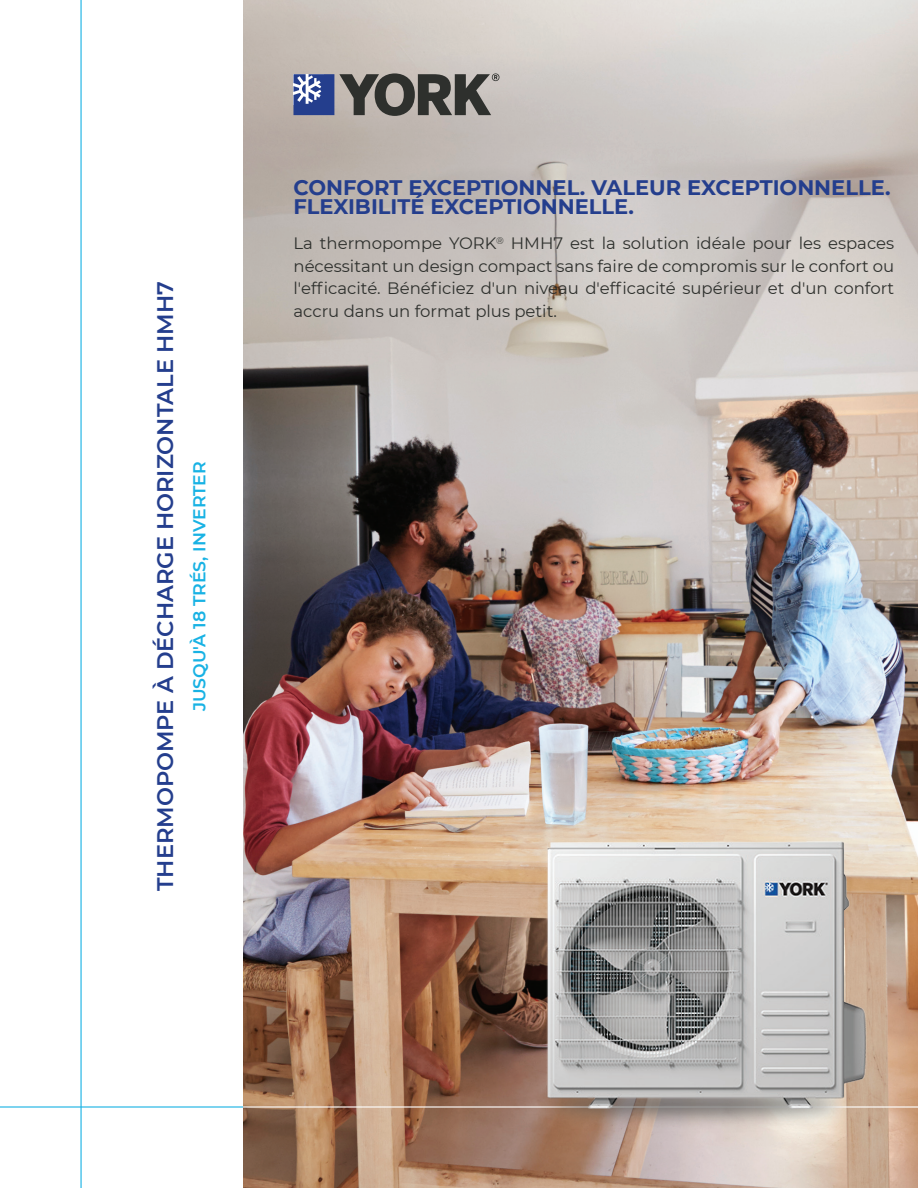
<style>
.page{position:relative;width:918px;height:1188px;background:#fff}
.page>*{position:absolute;margin:0;border:0;box-sizing:border-box;transform-origin:0 0}
.t1{font:600 22.5px "Montserrat";color:#243e8d}
.texte_centré{font:700 21px/19.5px "Montserrat";color:#243e8d}
.texte_centré-2{font:600 17.25px "Montserrat";color:#18b2e4}
.texte_centré-3{font:16.5px/22.5px "Montserrat";color:#2e302d;text-align:justify}
</style>
<div class="page">
<img style="left:243px;top:0;width:675px;height:1188px">
<hr style="left:0;top:1106px;width:243px;height:2px;background:#18b2e4">
<hr style="left:80px;top:0;width:2px;height:1188px;background:#18b2e4">
<hr style="left:243px;top:1106px;width:675px;height:2px;background:#fff">
<img style="left:407px;top:767px;width:511px;height:416px">
<svg style="left:293px;top:73px;width:206px;height:43px;background:#6f7179"></svg>
<p class="t1" style="left:149px;top:891px;width:611px;rotate:-90deg">THERMOPOMPE À DÉCHARGE HORIZONTALE HMH7</p>
<p class="texte_centré-2" style="left:187px;top:711px;width:251px;rotate:-90deg">JUSQU'À 18 TRÉS, INVERTER</p>
<p class="texte_centré" style="left:293px;top:176px;width:599px">CONFORT EXCEPTIONNEL. VALEUR EXCEPTIONNELLE.<br>FLEXIBILITÉ EXCEPTIONNELLE.</p>
<p class="texte_centré-3" style="left:293px;top:231px;width:602px">La thermopompe YORK<sup>®</sup> HMH7 est la solution idéale pour les espaces nécessitant un design compact sans faire de compromis sur le confort ou l'efficacité. Bénéficiez d'un niveau d'efficacité supérieur et d'un confort accru dans un format plus petit.</p>
</div>
